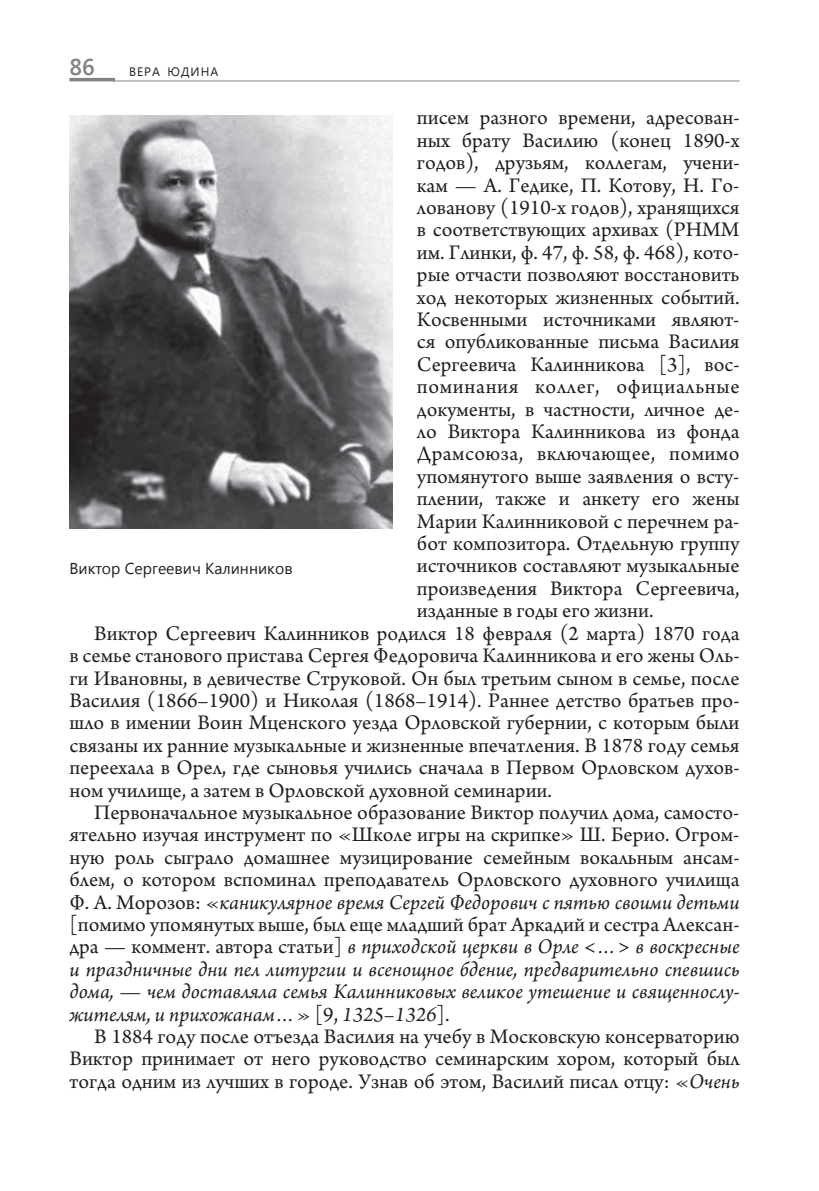
<style>
.page{position:relative;width:819px;height:1191px;background:#fff}
.page>*{position:absolute;margin:0;border:0;box-sizing:border-box;transform-origin:0 0}
.t1{font:600 22.75px "Segoe UI";color:#808285}
.t2{font:21.88px "Arno Pro";color:#231f20}
.t3{font:italic 21.88px "Arno Pro";color:#231f20}
.t4{font:21.88px "Arno Pro";letter-spacing:.03em;color:#231f20}
.t5{font:21.88px "Arno Pro";letter-spacing:.02em;color:#231f20}
.t6{font:15.75px "Segoe UI";color:#231f20}
.t7{font:12.25px "Segoe UI";color:#231f20}
.s1{font-style:normal}
.s2{font-style:italic}
</style>
<div class="page">
<hr style="left:69px;top:78px;width:46px;height:3px;background:#808285">
<hr style="left:113px;top:81px;width:626px;height:1px;background:#808285">
<img style="left:69px;top:115px;width:323px;height:413px">
<p class="t1" style="left:69px;top:51px;width:27px">86</p>
<p class="t7" style="left:129px;top:63px;width:17px">Вера</p>
<p class="t7" style="left:168px;top:63px;width:24px">Юдина</p>
<p class="t2" style="left:417px;top:105px;width:324px">писем разного времени, адресован-</p>
<p class="t2" style="left:417px;top:128px;width:324px">ных брату Василию (конец 1890-х</p>
<p class="t2" style="left:417px;top:150px;width:324px">годов), друзьям, коллегам, учени-</p>
<p class="t2" style="left:417px;top:172px;width:324px">кам — А. Гедике, П. Котову, Н. Го-</p>
<p class="t2" style="left:417px;top:195px;width:324px">лованову (1910-х годов), хранящихся</p>
<p class="t2" style="left:417px;top:217px;width:324px">в соответствующих архивах (РНММ</p>
<p class="t2" style="left:417px;top:240px;width:324px">им. Глинки, ф. 47, ф. 58, ф. 468), кото-</p>
<p class="t2" style="left:417px;top:262px;width:324px">рые отчасти позволяют восстановить</p>
<p class="t2" style="left:417px;top:284px;width:324px">ход некоторых жизненных событий.</p>
<p class="t2" style="left:417px;top:307px;width:324px">Косвенными источниками являют-</p>
<p class="t2" style="left:417px;top:329px;width:324px">ся опубликованные письма Василия</p>
<p class="t2" style="left:417px;top:352px;width:324px">Сергеевича Калинникова [3], вос-</p>
<p class="t4" style="left:417px;top:374px;width:324px">поминания коллег, официальные</p>
<p class="t2" style="left:417px;top:396px;width:324px">документы, в частности, личное де-</p>
<p class="t2" style="left:417px;top:419px;width:324px">ло Виктора Калинникова из фонда</p>
<p class="t5" style="left:417px;top:441px;width:324px">Драмсоюза, включающее, помимо</p>
<p class="t2" style="left:417px;top:464px;width:324px">упомянутого выше заявления о всту-</p>
<p class="t2" style="left:417px;top:486px;width:324px">плении, также и анкету его жены</p>
<p class="t2" style="left:417px;top:508px;width:324px">Марии Калинниковой с перечнем ра-</p>
<p class="t2" style="left:417px;top:531px;width:324px">бот композитора. Отдельную группу</p>
<p class="t2" style="left:417px;top:553px;width:324px">источников составляют музыкальные</p>
<p class="t2" style="left:417px;top:576px;width:324px">произведения Виктора Сергеевича,</p>
<p class="t2" style="left:417px;top:598px;width:238px">изданные в годы его жизни.</p>
<p class="t2" style="left:94px;top:620px;width:646px">Виктор Сергеевич Калинников родился 18 февраля (2 марта) 1870 года</p>
<p class="t2" style="left:69px;top:643px;width:671px">в семье станового пристава Сергея Федоровича Калинникова и его жены Оль-</p>
<p class="t2" style="left:69px;top:665px;width:671px">ги Ивановны, в девичестве Струковой. Он был третьим сыном в семье, после</p>
<p class="t2" style="left:69px;top:688px;width:671px">Василия (1866–1900) и Николая (1868–1914). Раннее детство братьев про-</p>
<p class="t2" style="left:69px;top:710px;width:671px">шло в имении Воин Мценского уезда Орловской губернии, с которым были</p>
<p class="t2" style="left:69px;top:732px;width:671px">связаны их ранние музыкальные и жизненные впечатления. В 1878 году семья</p>
<p class="t2" style="left:69px;top:755px;width:671px">переехала в Орел, где сыновья учились сначала в Первом Орловском духов-</p>
<p class="t2" style="left:69px;top:777px;width:484px">ном училище, а затем в Орловской духовной семинарии.</p>
<p class="t2" style="left:94px;top:800px;width:646px">Первоначальное музыкальное образование Виктор получил дома, самосто-</p>
<p class="t2" style="left:69px;top:822px;width:671px">ятельно изучая инструмент по «Школе игры на скрипке» Ш. Берио. Огром-</p>
<p class="t2" style="left:69px;top:844px;width:671px">ную роль сыграло домашнее музицирование семейным вокальным ансам-</p>
<p class="t2" style="left:69px;top:867px;width:671px">блем, о котором вспоминал преподаватель Орловского духовного училища</p>
<p class="t3" style="left:69px;top:889px;width:671px"><span class="s1">Ф. А. Морозов: «</span>каникулярное время Сергей Федорович с пятью своими детьми</p>
<p class="t2" style="left:69px;top:912px;width:671px">[помимо упомянутых выше, был еще младший брат Аркадий и сестра Алексан-</p>
<p class="t3" style="left:69px;top:934px;width:671px"><span class="s1">дра — коммент. автора статьи]</span> в приходской церкви в Орле &lt;…&gt; в воскресные</p>
<p class="t3" style="left:69px;top:956px;width:671px">и праздничные дни пел литургии и всенощное бдение, предварительно спевшись</p>
<p class="t3" style="left:69px;top:979px;width:671px">дома, — чем доставляла семья Калинниковых великое утешение и священнослу-</p>
<p class="t3" style="left:69px;top:1001px;width:381px">жителям, и прихожанам…<span class="s1">» [9,</span> 1325–1326<span class="s1">].</span></p>
<p class="t2" style="left:94px;top:1024px;width:646px">В 1884 году после отъезда Василия на учебу в Московскую консерваторию</p>
<p class="t2" style="left:69px;top:1046px;width:671px">Виктор принимает от него руководство семинарским хором, который был</p>
<p class="t2" style="left:69px;top:1068px;width:671px">тогда одним из лучших в городе. Узнав об этом, Василий писал отцу: «<span class="s2">Очень</span></p>
<p class="t6" style="left:69px;top:557px;width:225px">Виктор Сергеевич Калинников</p>
</div>
